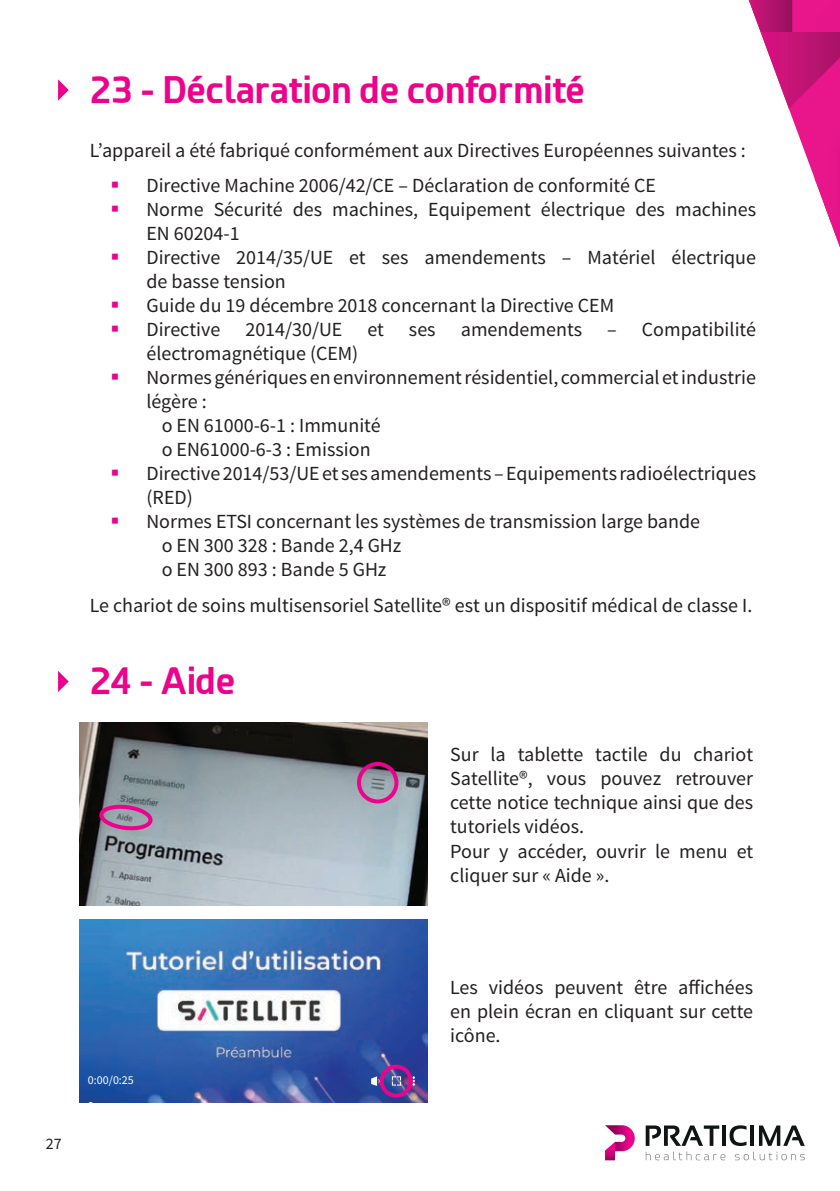
<style>
.page{position:relative;width:840px;height:1191px;background:#fff}
.page>*{position:absolute;margin:0;border:0;box-sizing:border-box;transform-origin:0 0}
.Texte_courant{font:700 36px "Esphimere";color:#ed028c}
.Puces_roses{font:20px/24px "Source Sans Pro";color:#231f20}
.t1{font:16px "Source Sans Pro";color:#231f20}
.Puces_roses-2{font:12px "Source Sans Pro";color:#fff}
</style>
<div class="page">
<svg style="left:645px;top:1125px;width:159px;height:35px"></svg>
<svg style="left:605px;top:1125px;width:29px;height:35px"></svg>
<svg style="left:748px;top:0;width:91px;height:245px"></svg>
<svg style="left:58px;top:79px;width:11px;height:22px"></svg>
<svg style="left:58px;top:671px;width:11px;height:21px"></svg>
<img style="left:79px;top:722px;width:348px;height:183px">
<div style="left:357px;top:762px;width:41px;height:41px;border:4px solid #ed028c;border-radius:50%"></div>
<svg style="left:96px;top:801px;width:59px;height:31px;background:#9d6b92"></svg>
<img style="left:79px;top:919px;width:348px;height:183px">
<svg style="left:371px;top:1076px;width:9px;height:10px"></svg>
<svg style="left:391px;top:1075px;width:10px;height:11px"></svg>
<svg style="left:412px;top:1076px;width:2px;height:9px"></svg>
<div style="left:379px;top:1064px;width:33px;height:33px;border:4px solid #ed028c;border-radius:50%"></div>
<p class="Texte_courant" style="left:90px;top:68px;width:496px">23 - Déclaration de conformité</p>
<p class="Puces_roses" style="left:90px;top:139px;width:657px">L’appareil a été fabriqué conformément aux Directives Européennes suivantes :</p>
<p class="Puces_roses" style="left:146px;top:174px;width:510px">Directive Machine 2006/42/CE – Déclaration de conformité CE</p>
<p class="Puces_roses" style="left:146px;top:198px;width:611px">Norme Sécurité des machines, Equipement électrique des machines<br>EN 60204-1</p>
<p class="Puces_roses" style="left:146px;top:246px;width:611px">Directive 2014/35/UE et ses amendements – Matériel électrique de basse tension</p>
<p class="Puces_roses" style="left:146px;top:294px;width:469px">Guide du 19 décembre 2018 concernant la Directive CEM</p>
<p class="Puces_roses" style="left:146px;top:318px;width:75px">Directive</p>
<p class="Puces_roses" style="left:245px;top:318px;width:98px">2014/30/UE</p>
<p class="Puces_roses" style="left:367px;top:318px;width:18px">et</p>
<p class="Puces_roses" style="left:409px;top:318px;width:28px">ses</p>
<p class="Puces_roses" style="left:460px;top:318px;width:123px">amendements</p>
<p class="Puces_roses" style="left:607px;top:318px;width:150px">– Compatibilité</p>
<p class="Puces_roses" style="left:146px;top:342px;width:213px">électromagnétique (CEM)</p>
<p class="Puces_roses" style="left:146px;top:366px;width:610px">Normes génériques en environnement résidentiel, commercial et industrie légère :</p>
<p class="Puces_roses" style="left:162px;top:414px;width:220px">o EN 61000-6-1 : Immunité</p>
<p class="Puces_roses" style="left:162px;top:438px;width:210px">o EN61000-6-3 : Emission</p>
<p class="Puces_roses" style="left:146px;top:462px;width:610px">Directive 2014/53/UE et ses amendements – Equipements radioélectriques (RED)</p>
<p class="Puces_roses" style="left:146px;top:510px;width:555px">Normes ETSI concernant les systèmes de transmission large bande</p>
<p class="Puces_roses" style="left:162px;top:534px;width:241px">o EN 300 328 : Bande 2,4 GHz</p>
<p class="Puces_roses" style="left:162px;top:558px;width:226px">o EN 300 893 : Bande 5 GHz</p>
<p class="Puces_roses" style="left:90px;top:593px;width:664px">Le chariot de soins multisensoriel Satellite® est un dispositif médical de classe I.</p>
<p class="Texte_courant" style="left:90px;top:659px;width:147px">24 - Aide</p>
<p class="Puces_roses" style="left:450px;top:743px;width:304px;text-align:justify">Sur la tablette tactile du chariot Satellite®, vous pouvez retrouver cette notice technique ainsi que des tutoriels vidéos.</p>
<p class="Puces_roses" style="left:450px;top:839px;width:304px">Pour y accéder, ouvrir le menu et cliquer sur « Aide ».</p>
<p class="t1" style="left:46px;top:1133px;width:17px">27</p>
<p class="Puces_roses-2" style="left:88px;top:1073px;width:47px">0:00/0:25</p>
<p class="Puces_roses" style="left:450px;top:976px;width:304px;text-align:justify">Les vidéos peuvent être affichées en plein écran en cliquant sur cette icône.</p>
</div>
